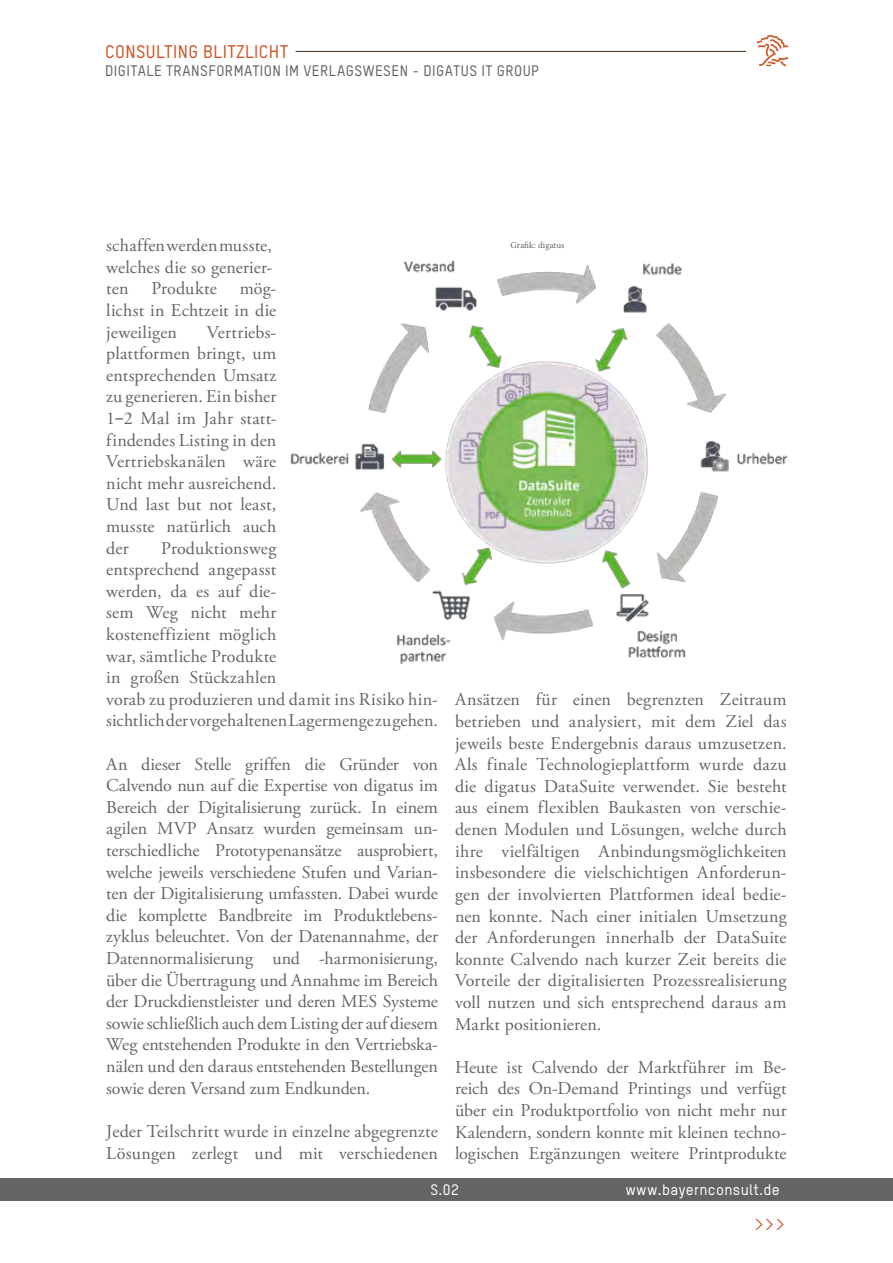
<style>
.page{position:relative;width:893px;height:1263px;background:#fff}
.page>*{position:absolute;margin:0;border:0;box-sizing:border-box;transform-origin:0 0}
.t1{font:21px "TSTARPRO";color:#cc5427}
.t2{font:18px/21.6px "Adobe Garamond Pro";letter-spacing:.005em;color:#646464;text-align:justify}
.t3{font:500 18px "TSTARPRO";letter-spacing:.025em;color:#cc5427}
.t4{font:500 15px "TSTARPRO";letter-spacing:.03em;color:#646464}
.t5{font:500 15px "TSTARPRO";letter-spacing:.025em;color:#fff}
.t6{font:9px "Minion Pro";letter-spacing:.005em;color:#646464}
.s1{font-family:"TSTARPRO";font-weight:500}
</style>
<div class="page">
<div style="left:0;top:1178px;width:893px;height:23px;background:#646464"></div>
<svg style="left:757px;top:35px;width:30px;height:32px"></svg>
<hr style="left:296px;top:51px;width:450px;height:1px;background:#432d12">
<img style="left:290px;top:260px;width:498px;height:404px">
<p class="t3" style="left:105px;top:40px;width:184px">CONSULTING BLITZLICHT</p>
<p class="t4" style="left:105px;top:61px;width:434px">DIGITALE TRANSFORMATION IM VERLAGSWESEN - DIGATUS IT GROUP</p>
<p class="t2" style="left:106px;top:235px;width:167px">schaffen werden musste, welches die so generier&shy;ten</p>
<p class="t2" style="left:151px;top:278px;width:67px">Produkte</p>
<p class="t2" style="left:106px;top:278px;width:172px;text-indent:133px">mög&shy;lichst in Echtzeit in die jeweiligen</p>
<p class="t2" style="left:106px;top:322px;width:172px;text-indent:101px">Vertriebs&shy;plattformen bringt, um entsprechenden Umsatz zu generieren. Ein bisher 1<span class="s1">–</span>2 Mal im Jahr statt&shy;findendes Listing in den Vertriebskanälen wäre nicht mehr ausreichend.<br>Und last but not least, musste natürlich auch der</p>
<p class="t2" style="left:106px;top:538px;width:333px;text-align:left;text-indent:55px">Produktionsweg<br>entsprechend angepasst<br>werden, da es auf die-<br>sem Weg nicht mehr<br>kosteneffizient möglich<br>war, sämtliche Produkte<br>in großen Stückzahlen<br>vorab zu produzieren und damit ins Risiko hin&shy;sichtlich der vorgehaltenen Lagermenge zu gehen.</p>
<p class="t2" style="left:106px;top:754px;width:333px">An dieser Stelle griffen die Gründer von Calvendo nun auf die Expertise von digatus im Bereich der Digitalisierung zurück. In einem agilen MVP Ansatz wurden gemeinsam un&shy;terschiedliche Prototypenansätze ausprobiert, welche jeweils verschiedene Stufen und Varian&shy;ten der Digitalisierung umfassten. Dabei wurde die komplette Bandbreite im Produktlebens&shy;zyklus beleuchtet. Von der Datenannahme, der Datennormalisierung und -harmonisierung, über die Übertragung und Annahme im Bereich der Druckdienstleister und deren MES Systeme sowie schließlich auch dem Listing der auf diesem Weg entstehenden Produkte in den Vertriebska&shy;nälen und den daraus entstehenden Bestellungen sowie deren Versand zum Endkunden.</p>
<p class="t2" style="left:106px;top:1121px;width:333px">Jeder Teilschritt wurde in einzelne abgegrenzte<br>Lösungen zerlegt und mit verschiedenen</p>
<p class="t6" style="left:510px;top:239px;width:56px">Grafik: digatus</p>
<p class="t2" style="left:455px;top:690px;width:333px">Ansätzen für einen begrenzten Zeitraum betrieben und analysiert, mit dem Ziel das jeweils beste Endergebnis daraus umzusetzen.<br>Als finale Technologieplattform wurde dazu die digatus DataSuite verwendet. Sie besteht aus einem flexiblen Baukasten von verschie&shy;denen Modulen und Lösungen, welche durch ihre vielfältigen Anbindungsmöglichkeiten insbesondere die vielschichtigen Anforderun&shy;gen der involvierten Plattformen ideal bedie&shy;nen konnte. Nach einer initialen Umsetzung der Anforderungen innerhalb der DataSuite konnte Calvendo nach kurzer Zeit bereits die Vorteile der digitalisierten Prozessrealisierung voll nutzen und sich entsprechend daraus am Markt positionieren.</p>
<p class="t2" style="left:455px;top:1057px;width:333px">Heute ist Calvendo der Marktführer im Be&shy;reich des On-Demand Printings und verfügt über ein Produktportfolio von nicht mehr nur Kalendern, sondern konnte mit kleinen techno&shy;logischen Ergänzungen weitere Printprodukte</p>
<p class="t5" style="left:106px;top:1180px;width:49px">S</p>
<p class="t5" style="left:439px;top:1180px;width:22px">.02</p>
<p class="t5" style="left:625px;top:1180px;width:156px">WWW.BAYERNCONSULT.DE</p>
<p class="t1" style="left:754px;top:1210px;width:33px">&gt;&gt;&gt;</p>
</div>
